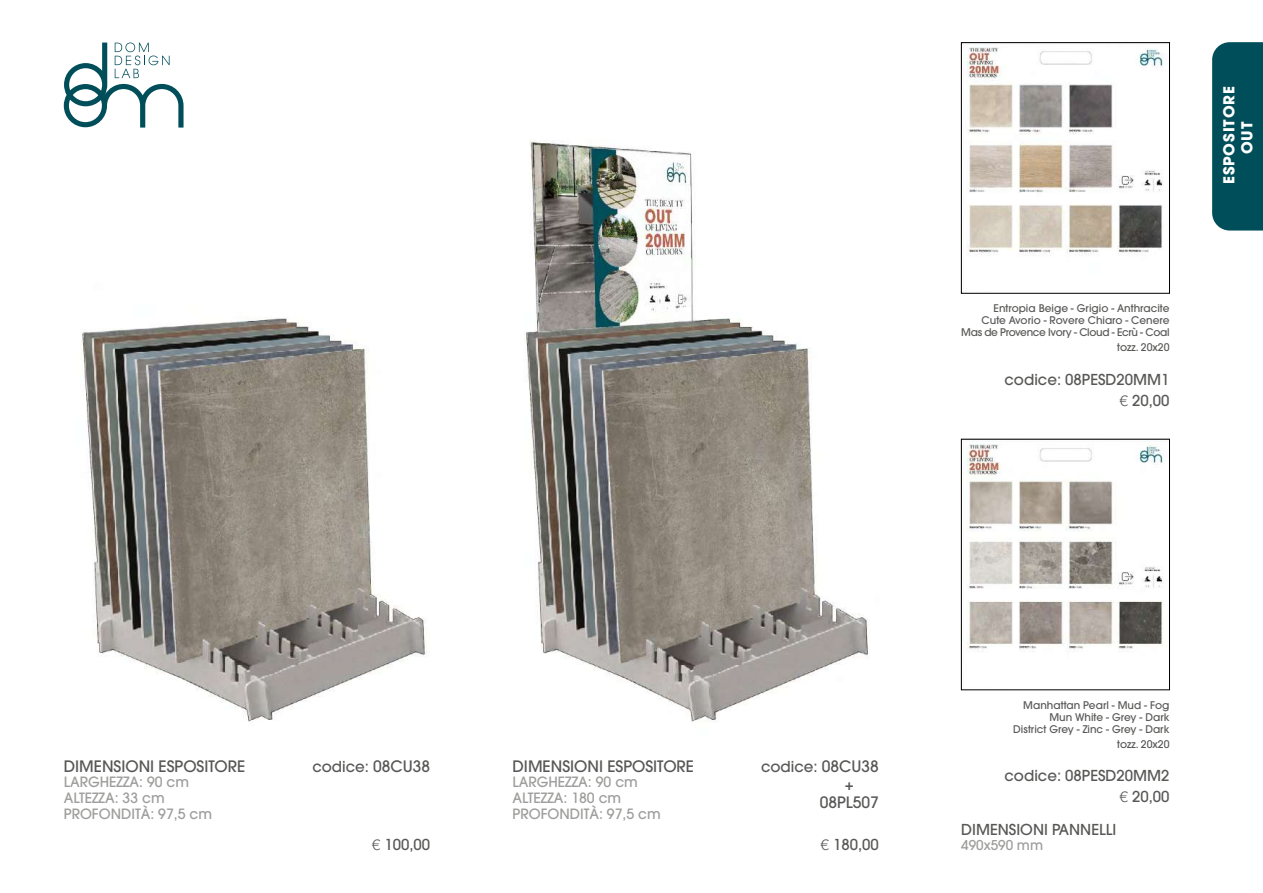
<style>
.page{position:relative;width:1263px;height:893px;background:#fff}
.page>*{position:absolute;margin:0;border:0;box-sizing:border-box;transform-origin:0 0}
.t1{font:500 15.6px "Avant Garde";color:#575756}
.t2{font:500 15px/21px "Avant Garde";color:#575756;text-align:right}
.t3{font:700 15px/18px "Avant Garde";letter-spacing:.06em;color:#fff;text-align:center}
.t4{font:500 14.1px/15.6px "Avant Garde";color:#9d9d9c}
.t5{font:500 13.5px "Avant Garde";color:#9d9d9c}
.t6{font:500 10.5px/12px "Avant Garde";color:#575756;text-align:right}
.s1{font-family:"Helvetica Neue LT Std";font-weight:300}
.s2{font-size:15.6px}
</style>
<div class="page">
<svg style="left:64px;top:43px;width:120px;height:85px"></svg>
<div style="left:1212px;top:42px;width:51px;height:189px;background:#004e5a"></div>
<img style="left:525px;top:140px;width:344px;height:582px">
<img style="left:81px;top:318px;width:346px;height:404px">
<img style="left:963px;top:47px;width:201px;height:209px">
<img style="left:963px;top:444px;width:201px;height:208px">
<div style="left:961px;top:439px;width:208px;height:251px;border:1px solid #000"></div>
<p class="t6" style="left:961px;top:303px;width:210px">Entropia Beige - Grigio - Anthracite<br>Cute Avorio - Rovere Chiaro - Cenere<br>Mas de Provence Ivory - Cloud - Ecrù - Coal</p>
<p class="t6" style="left:1117px;top:342px;width:54px">tozz. 20x20</p>
<h2 class="t2" style="left:1004px;top:369px;width:167px">codice: 08PESD20MM1 <span class="s1">€</span> 20,00</h2>
<h2 class="t3" style="left:1220px;top:184px;width:100px;rotate:-90deg">ESPOSITORE<br>OUT</h2>
<h1 class="t1" style="left:64px;top:756px;width:183px">DIMENSIONI ESPOSITORE</h1>
<h3 class="t4" style="left:64px;top:774px;width:150px">LARGHEZZA: 90 cm<br>ALTEZZA: 33 cm<br>PROFONDITÀ: 97,5 cm</h3>
<h2 class="t2" style="left:312px;top:756px;width:119px">codice: <span class="s2">08CU38</span></h2>
<h2 class="t2" style="left:372px;top:834px;width:60px"><span class="s1">€</span> 100,00</h2>
<h1 class="t1" style="left:512px;top:756px;width:183px">DIMENSIONI ESPOSITORE</h1>
<h3 class="t4" style="left:512px;top:774px;width:150px">LARGHEZZA: 90 cm<br>ALTEZZA: 180 cm<br>PROFONDITÀ: 97,5 cm</h3>
<h2 class="t2" style="left:761px;top:756px;width:119px">codice: <span class="s2">08CU38</span></h2>
<h1 class="t1" style="left:820px;top:793px;width:61px">08PL507</h1>
<h2 class="t2" style="left:821px;top:834px;width:60px"><span class="s1">€</span> 180,00</h2>
<p class="t6" style="left:1013px;top:699px;width:158px">Manhattan Pearl - Mud - Fog<br>Mun White - Grey - Dark<br>District Grey - Zinc - Grey - Dark</p>
<p class="t6" style="left:1117px;top:738px;width:54px">tozz. 20x20</p>
<h2 class="t2" style="left:1004px;top:765px;width:167px">codice: 08PESD20MM2 <span class="s1">€</span> 20,00</h2>
<h2 class="t2" style="left:961px;top:819px;width:157px">DIMENSIONI PANNELLI</h2>
<p class="t5" style="left:961px;top:837px;width:83px">490x590 mm</p>
</div>
